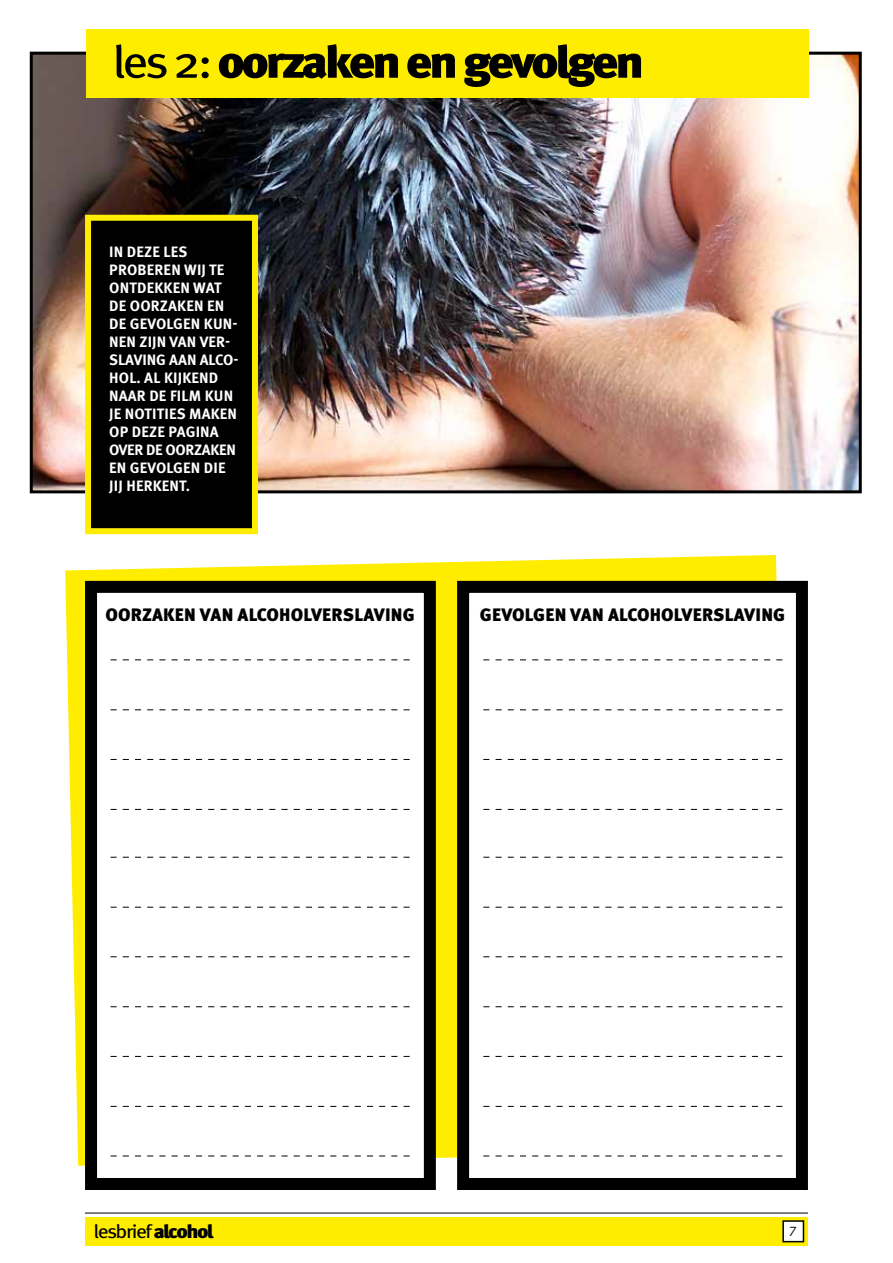
<style>
.page{position:relative;width:893px;height:1263px;background:#fff}
.page>*{position:absolute;margin:0;border:0;box-sizing:border-box;transform-origin:0 0}
.t1{font:900 45.6px "Meta OT";letter-spacing:-.075em;color:#000;scale:1.11 1}
.t2{font:18.9px "Meta OT";letter-spacing:-.07em;color:#000;scale:1.11 1}
.t3{font:900 18px "Meta OT";letter-spacing:.01em;color:#000}
.t4{font:700 15px/18px "Meta OT";letter-spacing:.01em;color:#fff}
.t5{font:italic 12.75px "Fresco Sans Std";color:#000}
.s1{font-weight:400}
.s2{font-weight:900}
</style>
<div class="page">
<div style="left:85px;top:1217px;width:723px;height:29px;background:#ffed00"></div>
<hr style="left:85px;top:1213px;width:723px;height:1px;background:#000">
<svg style="left:65px;top:555px;width:724px;height:611px;fill:#ffed00"></svg>
<div style="left:91px;top:587px;width:339px;height:597px;background:#fff"></div>
<div style="left:85px;top:581px;width:351px;height:609px;border:12px solid #000"></div>
<div style="left:463px;top:587px;width:339px;height:597px;background:#fff"></div>
<div style="left:457px;top:581px;width:351px;height:609px;border:12px solid #000"></div>
<div style="left:783px;top:1221px;width:20px;height:20px;background:#fff"></div>
<div style="left:782px;top:1220px;width:22px;height:22px;border:2px solid #000"></div>
<img style="left:34px;top:56px;width:824px;height:433px">
<div style="left:88px;top:218px;width:167px;height:313px;background:#000"></div>
<div style="left:85px;top:215px;width:173px;height:319px;border:6px solid #ffed00"></div>
<div style="left:87px;top:30px;width:722px;height:68px;background:#ffed00"></div>
<svg style="left:111px;top:659px;width:299px;height:1px"></svg>
<svg style="left:111px;top:857px;width:299px;height:1px"></svg>
<svg style="left:111px;top:1056px;width:299px;height:1px"></svg>
<svg style="left:111px;top:759px;width:299px;height:1px"></svg>
<svg style="left:111px;top:956px;width:299px;height:1px"></svg>
<svg style="left:111px;top:1155px;width:299px;height:1px"></svg>
<svg style="left:111px;top:709px;width:299px;height:1px"></svg>
<svg style="left:111px;top:907px;width:299px;height:1px"></svg>
<svg style="left:111px;top:1106px;width:299px;height:1px"></svg>
<svg style="left:111px;top:809px;width:299px;height:1px"></svg>
<svg style="left:111px;top:1006px;width:299px;height:1px"></svg>
<svg style="left:483px;top:659px;width:299px;height:1px"></svg>
<svg style="left:483px;top:857px;width:299px;height:1px"></svg>
<svg style="left:483px;top:1056px;width:299px;height:1px"></svg>
<svg style="left:483px;top:759px;width:299px;height:1px"></svg>
<svg style="left:483px;top:956px;width:299px;height:1px"></svg>
<svg style="left:483px;top:1155px;width:299px;height:1px"></svg>
<svg style="left:483px;top:709px;width:299px;height:1px"></svg>
<svg style="left:483px;top:907px;width:299px;height:1px"></svg>
<svg style="left:483px;top:1106px;width:299px;height:1px"></svg>
<svg style="left:483px;top:809px;width:299px;height:1px"></svg>
<svg style="left:483px;top:1006px;width:299px;height:1px"></svg>
<h1 class="t1" style="left:112px;top:34px;width:481px"><span class="s1">les 2:</span> OORZAKEN EN GEVOLGEN</h1>
<p class="t4" style="left:109px;top:243px;width:131px">IN DEZE LES<br>PROBEREN WIJ TE<br>ONTDEKKEN WAT<br>DE OORZAKEN EN<br>DE GEVOLGEN KUN-<br>NEN ZIJN VAN VER-<br>SLAVING AAN ALCO-<br>HOL. AL KIJKEND<br>NAAR DE FILM KUN<br>JE NOTITIES MAKEN<br>OP DEZE PAGINA<br>OVER DE OORZAKEN<br>EN GEVOLGEN DIE<br>JIJ HERKENT.</p>
<p class="t3" style="left:105px;top:604px;width:309px">OORZAKEN VAN ALCOHOLVERSLAVING</p>
<p class="t3" style="left:480px;top:604px;width:305px">GEVOLGEN VAN ALCOHOLVERSLAVING</p>
<p class="t2" style="left:94px;top:1219px;width:110px">lesbrief <span class="s2">ALCOHOL</span></p>
<p class="t5" style="left:789px;top:1224px;width:9px">7</p>
</div>
